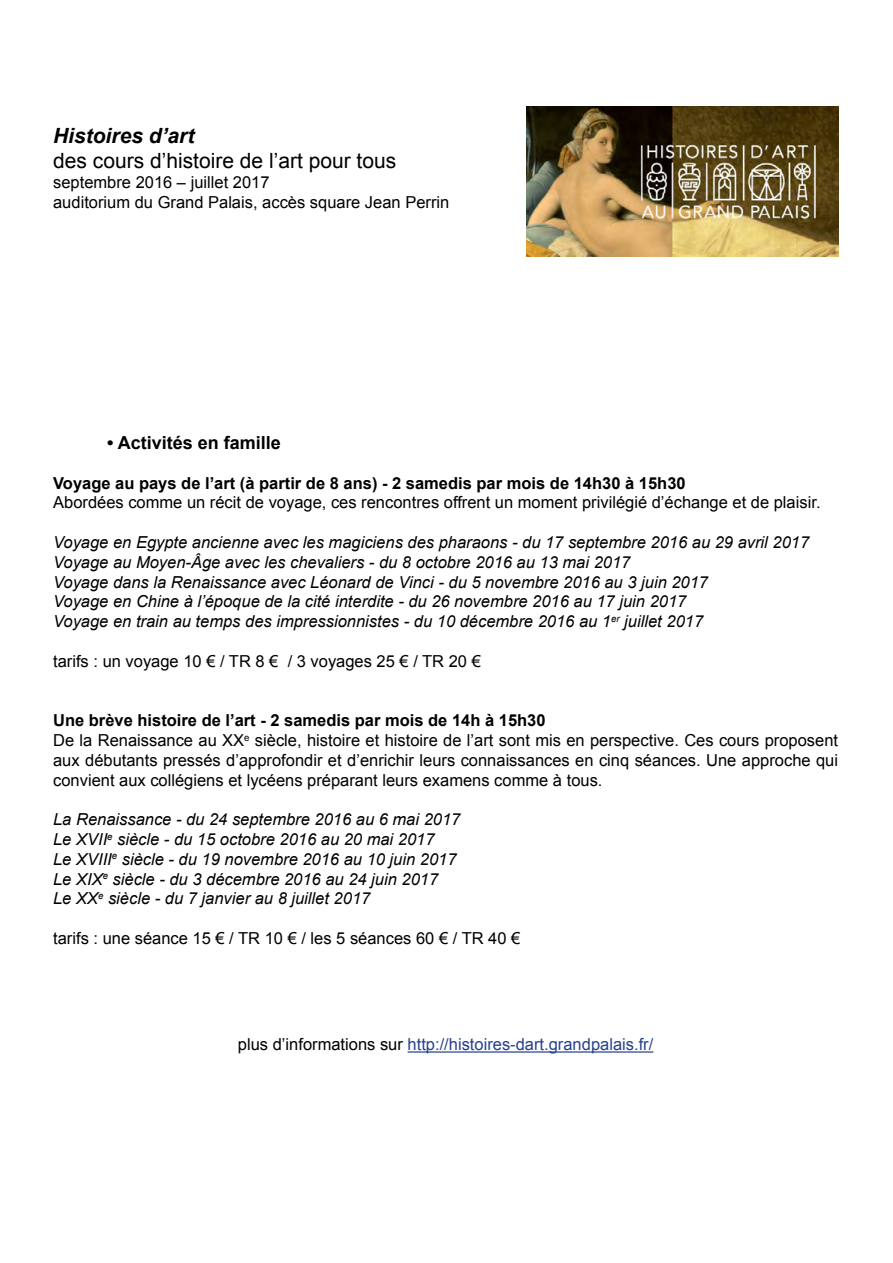
<style>
.page{position:relative;width:893px;height:1263px;background:#fff}
.page>*{position:absolute;margin:0;border:0;box-sizing:border-box;transform-origin:0 0}
.t1{font:21px "Arial";color:#000}
.t2{font:italic 700 21px "Arial";color:#000}
.t3{font:700 18px "Arial";color:#000}
.t4{font:italic 16.5px/19.8px "Arial";color:#000}
.t5{font:16.5px/19.8px "Arial";color:#000}
.t6{font:700 16.5px "Arial";color:#000}
.t7{font:16.5px "Arial";color:#25408f}
.s1{font-weight:700}
.s2{color:#000}
</style>
<div class="page">
<hr style="left:408px;top:1051px;width:245px;height:1px;background:#25408f">
<img style="left:526px;top:107px;width:313px;height:150px">
<p class="t2" style="left:53px;top:121px;width:143px">Histoires d’art</p>
<p class="t1" style="left:53px;top:147px;width:345px">des cours d’histoire de l’art pour tous</p>
<p class="t5" style="left:53px;top:172px;width:398px">septembre 2016 – juillet 2017<br>auditorium du Grand Palais, accès square Jean Perrin</p>
<p class="t3" style="left:107px;top:431px;width:175px">• Activités en famille</p>
<p class="t6" style="left:53px;top:472px;width:634px">Voyage au pays de l’art (à partir de 8 ans) - 2 samedis par mois de 14h30 à 15h30</p>
<p class="t5" style="left:53px;top:493px;width:769px">Abordées comme un récit de voyage, ces rencontres offrent un moment privilégié d’échange et de plaisir.</p>
<p class="t4" style="left:53px;top:532px;width:758px">Voyage en Egypte ancienne avec les magiciens des pharaons - du 17 septembre 2016 au 29 avril 2017<br>Voyage au Moyen-Âge avec les chevaliers - du 8 octobre 2016 au 13 mai 2017<br>Voyage dans la Renaissance avec Léonard de Vinci - du 5 novembre 2016 au 3 juin 2017<br>Voyage en Chine à l’époque de la cité interdite - du 26 novembre 2016 au 17 juin 2017<br>Voyage en train au temps des impressionnistes - du 10 décembre 2016 au 1<sup>er</sup> juillet 2017</p>
<p class="t5" style="left:53px;top:651px;width:429px">tarifs : un voyage 10 € / TR 8 € / 3 voyages 25 € / TR 20 €</p>
<p class="t5" style="left:53px;top:711px;width:786px"><span class="s1">Une brève histoire de l’art - 2 samedis par mois de 14h à 15h30<br></span>De la Renaissance au XX<sup>e</sup> siècle, histoire et histoire de l’art sont mis en perspective. Ces cours proposent aux débutants pressés d’approfondir et d’enrichir leurs connaissances en cinq séances. Une approche qui convient aux collégiens et lycéens préparant leurs examens comme à tous.</p>
<p class="t4" style="left:53px;top:810px;width:409px">La Renaissance - du 24 septembre 2016 au 6 mai 2017<br>Le XVII<sup>e</sup> siècle - du 15 octobre 2016 au 20 mai 2017<br>Le XVIII<sup>e</sup> siècle - du 19 novembre 2016 au 10 juin 2017<br>Le XIX<sup>e</sup> siècle - du 3 décembre 2016 au 24 juin 2017<br>Le XX<sup>e</sup> siècle - du 7 janvier au 8 juillet 2017</p>
<p class="t5" style="left:53px;top:928px;width:469px">tarifs : une séance 15 € / TR 10 € / les 5 séances 60 € / TR 40 €</p>
<p class="t7" style="left:238px;top:1034px;width:417px"><span class="s2">plus d’informations sur</span> http://histoires-dart.grandpalais.fr/</p>
</div>
